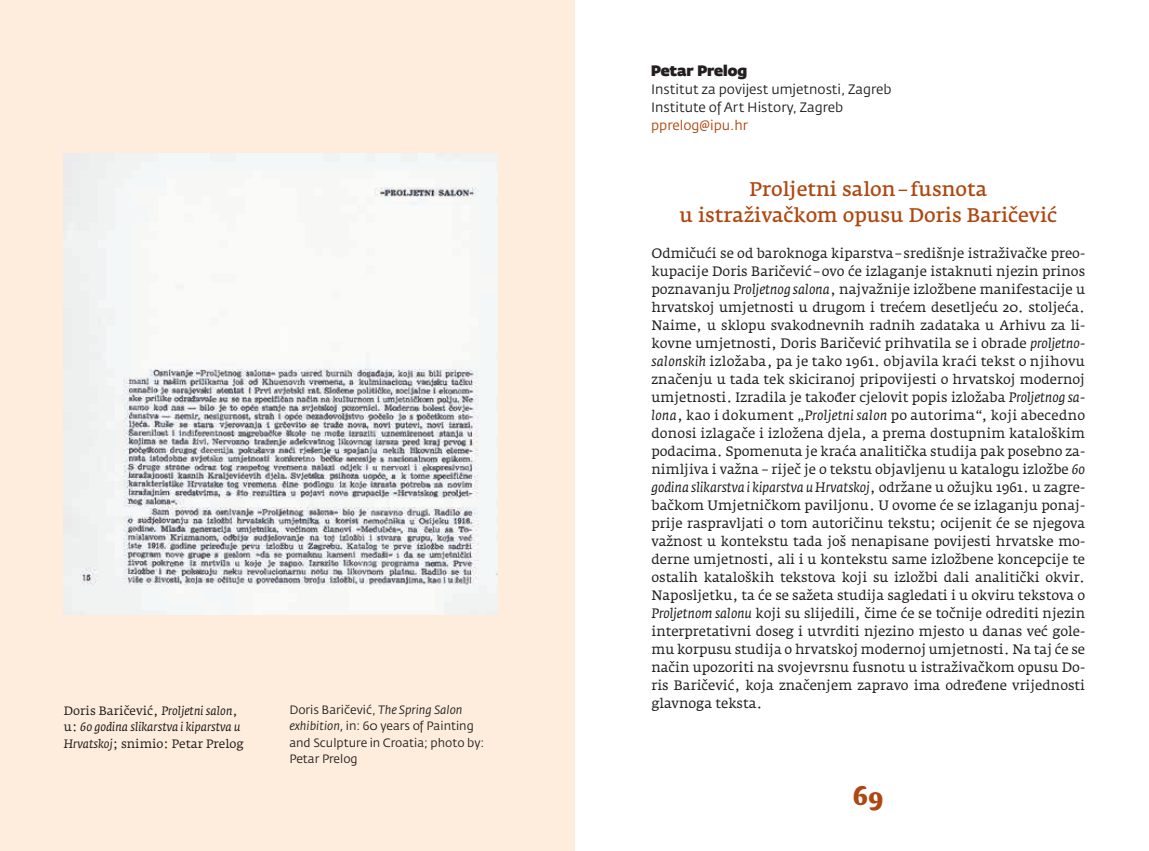
<style>
.page{position:relative;width:1149px;height:851px;background:#fff}
.page>*{position:absolute;margin:0;border:0;box-sizing:border-box;transform-origin:0 0}
.t1{font:900 25.5px "Fresco";color:#ae4710}
.t2{font:600 19.5px/25.5px "Fedra Serif A Std";color:#ae4710;text-align:center}
.t3{font:800 15px "Fe Sa Dis";color:#231f20}
.t4{font:13.5px/18px "Fedra Serif A Std";color:#231f20;text-align:justify}
.t5{font:13.5px/18px "Fedra Sans Std";color:#231f20}
.t6{font:13.5px "Fedra Sans Std";color:#ae4710}
.t7{font:12px/16.5px "Fedra Sans Std";color:#231f20}
.t8{font:italic 12px/16.5px "Fedra Serif A Std";color:#231f20}
.s1{font-style:normal}
.s2{font-style:italic}
</style>
<div class="page">
<div style="left:0;top:0;width:574px;height:850px;background:#feeddc"></div>
<img style="left:64px;top:153px;width:433px;height:461px">
<p class="t8" style="left:64px;top:702px;width:181px"><span class="s1">Doris Baričević,</span> Proljetni salon<span class="s1">, u:</span> 60 godina slikarstva i kiparstva u<br>Hrvatskoj<span class="s1">; snimio: Petar Prelog</span></p>
<p class="t7" style="left:289px;top:701px;width:196px">Doris Baričević, <span class="s2">The Spring Salon exhibition,</span> in: 60 years of Painting and Sculpture in Croatia; photo by:<br>Petar Prelog</p>
<p class="t3" style="left:651px;top:61px;width:98px">Petar Prelog</p>
<p class="t5" style="left:651px;top:80px;width:242px">Institut za povijest umjetnosti, Zagreb<br>Institute of Art History, Zagreb</p>
<p class="t6" style="left:651px;top:116px;width:98px">pprelog@ipu.hr</p>
<h2 class="t2" style="left:679px;top:176px;width:379px">Proljetni salon–fusnota<br>u istraživačkom opusu Doris Baričević</h2>
<p class="t4" style="left:651px;top:244px;width:435px">Odmičući se od baroknoga kiparstva–središnje istraživačke preo&shy;kupacije Doris Baričević–ovo će izlaganje istaknuti njezin prinos poznavanju <span class="s2">Proljetnog salona</span>, najvažnije izložbene manifestacije u hrvatskoj umjetnosti u drugom i trećem desetljeću 20. stoljeća.<br>Naime, u sklopu svakodnevnih radnih zadataka u Arhivu za li&shy;kovne umjetnosti, Doris Baričević prihvatila se i obrade <span class="s2">proljetno&shy;salonskih</span> izložaba, pa je tako 1961. objavila kraći tekst o njihovu značenju u tada tek skiciranoj pripovijesti o hrvatskoj modernoj umjetnosti. Izradila je također cjelovit popis izložaba <span class="s2">Proljetnog sa&shy;lona</span>, kao i dokument „<span class="s2">Proljetni salon</span> po autorima“, koji abecedno donosi izlagače i izložena djela, a prema dostupnim kataloškim podacima. Spomenuta je kraća analitička studija pak posebno za&shy;nimljiva i važna – riječ je o tekstu objavljenu u katalogu izložbe <span class="s2">60 godina slikarstva i kiparstva u Hrvatskoj</span>, održane u ožujku 1961. u zagre&shy;bačkom Umjetničkom paviljonu. U ovome će se izlaganju ponaj&shy;prije raspravljati o tom autoričinu tekstu; ocijenit će se njegova važnost u kontekstu tada još nenapisane povijesti hrvatske mo&shy;derne umjetnosti, ali i u kontekstu same izložbene koncepcije te ostalih kataloških tekstova koji su izložbi dali analitički okvir.<br>Naposljetku, ta će se sažeta studija sagledati i u okviru tekstova o <span class="s2">Proljetnom salonu</span> koji su slijedili, čime će se točnije odrediti njezin interpretativni doseg i utvrditi njezino mjesto u danas već gole&shy;mu korpusu studija o hrvatskoj modernoj umjetnosti. Na taj će se način upozoriti na svojevrsnu fusnotu u istraživačkom opusu Do&shy;ris Baričević, koja značenjem zapravo ima određene vrijednosti glavnoga teksta.</p>
<h1 class="t1" style="left:852px;top:779px;width:32px">69</h1>
</div>
